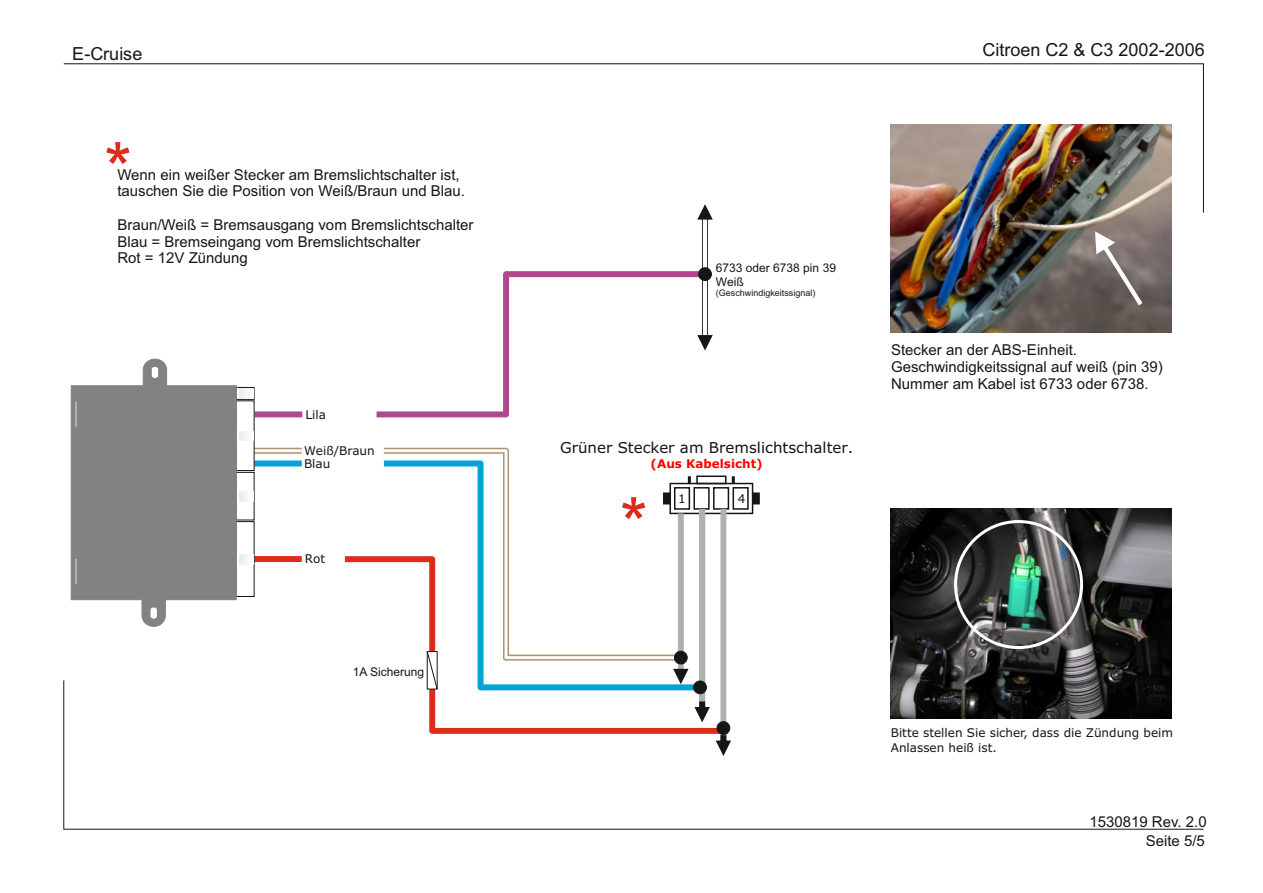
<style>
.page{position:relative;width:1263px;height:893px;background:#fff}
.page>*{position:absolute;margin:0;border:0;box-sizing:border-box;transform-origin:0 0}
.t1{font:72px "Arial";color:#dd2b1c}
.t2{font:18px "Arial";color:#151616}
.t3{font:15px/16.8px "Arial";color:#151616}
.t4{font:15px "Verdana";color:#151616}
.t5{font:12px/12.8px "Verdana";color:#151616}
.t6{font:12px/13.4px "Arial";color:#151616}
.t7{font:700 12px "Verdana";color:#f00}
.t8{font:9px "Arial";color:#151616}
</style>
<div class="page">
<div style="left:674px;top:487px;width:16px;height:23px;border:2px solid #151616"></div>
<div style="left:693px;top:487px;width:17px;height:23px;border:2px solid #151616"></div>
<div style="left:713px;top:487px;width:16px;height:23px;border:2px solid #151616"></div>
<div style="left:732px;top:487px;width:17px;height:23px;border:2px solid #151616"></div>
<div style="left:669px;top:483px;width:84px;height:31px;border:2px solid #151616"></div>
<div style="left:696px;top:475px;width:30px;height:9px;border:2px solid #151616"></div>
<svg style="left:732px;top:476px;width:3px;height:7px"></svg>
<svg style="left:688px;top:476px;width:3px;height:7px"></svg>
<div style="left:752px;top:492px;width:8px;height:12px;background:#151616"></div>
<div style="left:663px;top:492px;width:7px;height:12px;background:#151616"></div>
<div style="left:702px;top:213px;width:6px;height:122px;background:#353636"></div>
<div style="left:503px;top:451px;width:6px;height:207px;background:#d7ccbe"></div>
<div style="left:506px;top:655px;width:175px;height:6px;background:#b39e82"></div>
<div style="left:384px;top:448px;width:122px;height:6px;background:#beac94"></div>
<div style="left:254px;top:448px;width:48px;height:6px;background:#beac94"></div>
<hr style="left:254px;top:449px;width:48px;height:3px;background:#fff">
<div style="left:477px;top:463px;width:6px;height:224px;background:#00a3d4"></div>
<hr style="left:504px;top:451px;width:3px;height:207px;background:#fff">
<hr style="left:506px;top:656px;width:175px;height:3px;background:#fff">
<hr style="left:384px;top:449px;width:122px;height:3px;background:#fff">
<div style="left:254px;top:460px;width:48px;height:6px;background:#00a3d4"></div>
<div style="left:384px;top:460px;width:96px;height:6px;background:#00a3d4"></div>
<div style="left:429px;top:559px;width:6px;height:172px;background:#dd2b1c"></div>
<div style="left:254px;top:556px;width:48px;height:6px;background:#dd2b1c"></div>
<svg style="left:426px;top:651px;width:12px;height:29px"></svg>
<div style="left:678px;top:513px;width:6px;height:156px;background:#afb0b0"></div>
<div style="left:674px;top:651px;width:13px;height:13px;background:#151616;border:1px solid #151616;border-radius:50%"></div>
<svg style="left:673px;top:669px;width:15px;height:11px"></svg>
<div style="left:376px;top:411px;width:130px;height:6px;background:#ad498c"></div>
<div style="left:503px;top:274px;width:6px;height:140px;background:#ad498c"></div>
<div style="left:255px;top:411px;width:47px;height:6px;background:#ad498c"></div>
<hr style="left:703px;top:213px;width:4px;height:122px;background:#fff">
<svg style="left:697px;top:335px;width:16px;height:15px"></svg>
<div style="left:506px;top:271px;width:199px;height:6px;background:#ad498c"></div>
<div style="left:698px;top:268px;width:13px;height:13px;background:#151616;border:1px solid #151616;border-radius:50%"></div>
<svg style="left:71px;top:359px;width:183px;height:268px"></svg>
<svg style="left:697px;top:213px;width:16px;height:7px"></svg>
<div style="left:699px;top:509px;width:6px;height:203px;background:#afb0b0"></div>
<div style="left:720px;top:509px;width:6px;height:237px;background:#afb0b0"></div>
<div style="left:345px;top:556px;width:87px;height:6px;background:#dd2b1c"></div>
<img style="left:890px;top:508px;width:281px;height:172px">
<div style="left:954px;top:520px;width:129px;height:129px;border:3px solid #fff;border-radius:50%"></div>
<img style="left:890px;top:213px;width:281px;height:120px">
<svg style="left:1095px;top:231px;width:47px;height:74px;background:#877e7c"></svg>
<svg style="left:63px;top:63px;width:1141px;height:150px"></svg>
<svg style="left:63px;top:680px;width:1141px;height:149px"></svg>
<p class="t2" style="left:72px;top:47px;width:72px">E-Cruise</p>
<h1 class="t1" style="left:104px;top:142px;width:30px">*</h1>
<p class="t3" style="left:117px;top:167px;width:349px">Wenn ein weißer Stecker am Bremslichtschalter ist, tauschen Sie die Position von Weiß/Braun und Blau.</p>
<p class="t3" style="left:117px;top:218px;width:358px">Braun/Weiß = Bremsausgang vom Bremslichtschalter<br>Blau = Bremseingang vom Bremslichtschalter<br>Rot = 12V Zündung</p>
<p class="t5" style="left:305px;top:409px;width:22px">Lila</p>
<p class="t5" style="left:304px;top:445px;width:72px">Weiß/Braun<br>Blau</p>
<p class="t5" style="left:305px;top:554px;width:22px">Rot</p>
<p class="t6" style="left:353px;top:666px;width:73px">1A Sicherung</p>
<p class="t2" style="left:982px;top:42px;width:224px">Citroen C2 &amp; C3 2002-2006</p>
<p class="t6" style="left:716px;top:262px;width:122px">6733 oder 6738 pin 39<br>Weiß</p>
<p class="t8" style="left:716px;top:290px;width:101px">(Geschwindigkeitssignal)</p>
<p class="t4" style="left:560px;top:442px;width:295px">Grüner Stecker am Bremslichtschalter.</p>
<p class="t7" style="left:651px;top:459px;width:114px">(Aus Kabelsicht)</p>
<h1 class="t1" style="left:620px;top:497px;width:30px">*</h1>
<p class="t5" style="left:678px;top:493px;width:9px">1</p>
<p class="t5" style="left:738px;top:493px;width:9px">4</p>
<p class="t3" style="left:891px;top:343px;width:273px">Stecker an der ABS-Einheit.<br>Geschwindigkeitssignal auf weiß (pin 39)<br>Nummer am Kabel ist 6733 oder 6738.</p>
<p class="t5" style="left:891px;top:727px;width:284px;line-height:14.5px">Bitte stellen Sie sicher, dass die Zündung beim<br>Anlassen heiß ist.</p>
<p class="t3" style="left:1089px;top:814px;width:119px">1530819 Rev. 2.0</p>
<p class="t3" style="left:1146px;top:834px;width:61px">Seite 5/5</p>
</div>
